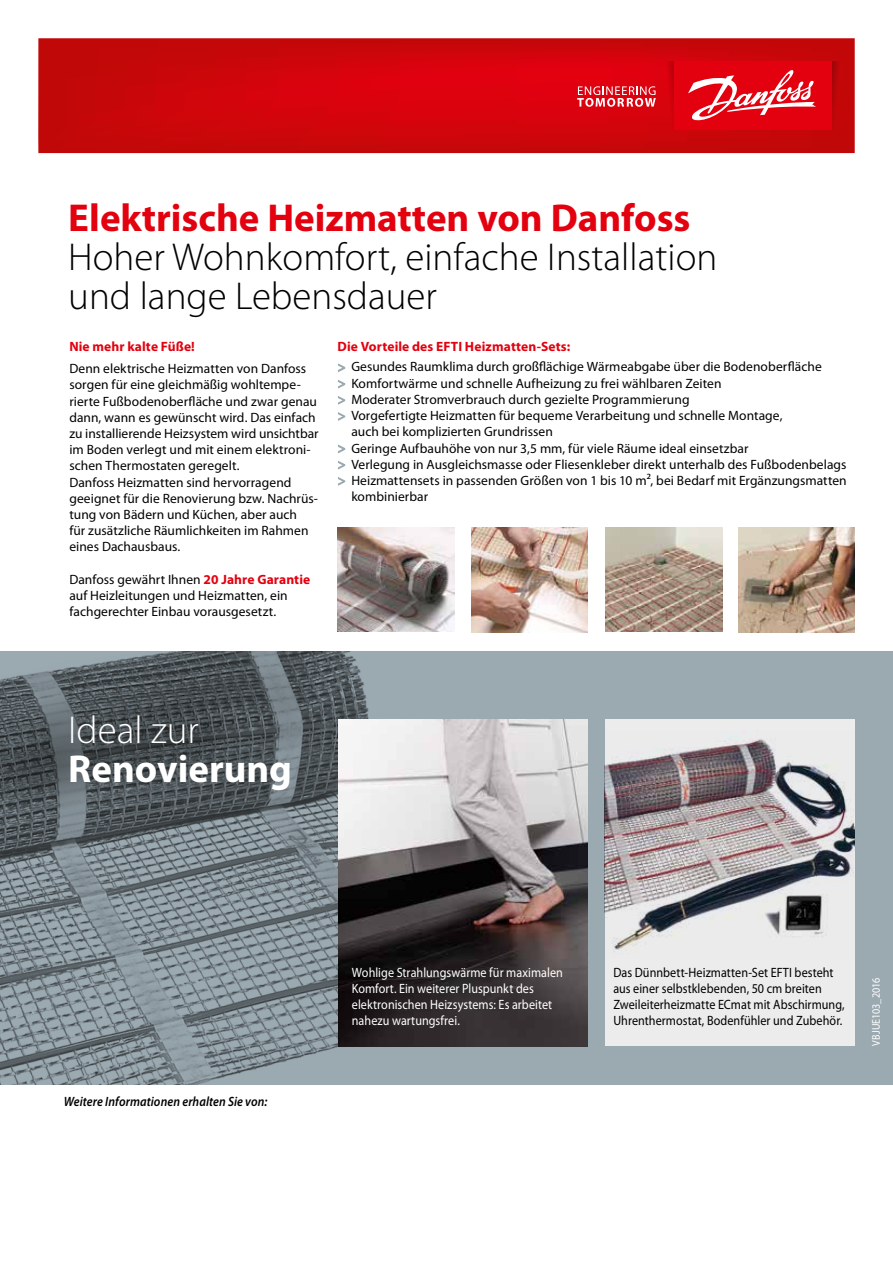
<style>
.page{position:relative;width:893px;height:1263px;background:#fff}
.page>*{position:absolute;margin:0;border:0;box-sizing:border-box;transform-origin:0 0}
.t1{font:300 39px/39px "Myriad Pro";color:#000}
.t2{font:700 39px "Myriad Pro";color:#e3000f}
.t3{font:700 39px "Myriad Pro";color:#fff}
.t4{font:300 39px "Myriad Pro";color:#fff}
.t5{font:13.5px/16.2px "Myriad Pro";letter-spacing:.005em;color:#000}
.t6{font:13.5px/16.2px "Myriad Pro";letter-spacing:.005em;color:#000;scale:.9 1}
.t7{font:13.5px/16.2px "Myriad Pro";letter-spacing:.005em;color:#fff;scale:.9 1}
.t8{font:italic 600 13.5px "Myriad Pro";letter-spacing:.005em;color:#000;scale:.9 1}
.t9{font:700 13.5px "Myriad Pro";letter-spacing:.01em;color:#e3000f}
.t10{font:11.25px "Myriad Pro";color:#fff;scale:.9 1}
.s1{font-weight:700;color:#e3000f}
.s2{color:#9ba9b1}
</style>
<div class="page">
<div style="left:0;top:651px;width:893px;height:433px;background:#9ba9b1"></div>
<img style="left:0;top:651px;width:563px;height:433px">
<img style="left:338px;top:719px;width:250px;height:327px">
<svg style="left:38px;top:38px;width:817px;height:115px;background:#cd060b"></svg>
<svg style="left:832px;top:61px;width:12px;height:69px"></svg>
<div style="left:674px;top:61px;width:158px;height:69px;background:#e3000f"></div>
<svg style="left:577px;top:61px;width:97px;height:69px;background:#dd1721"></svg>
<svg style="left:688px;top:70px;width:128px;height:51px"></svg>
<svg style="left:338px;top:363px;width:8px;height:9px"></svg>
<svg style="left:338px;top:380px;width:8px;height:9px"></svg>
<svg style="left:338px;top:396px;width:8px;height:9px"></svg>
<svg style="left:338px;top:412px;width:8px;height:9px"></svg>
<svg style="left:338px;top:444px;width:8px;height:9px"></svg>
<svg style="left:338px;top:461px;width:8px;height:9px"></svg>
<svg style="left:338px;top:477px;width:8px;height:9px"></svg>
<div style="left:605px;top:719px;width:250px;height:327px;background:#ececed"></div>
<img style="left:605px;top:739px;width:250px;height:212px">
<img style="left:338px;top:527px;width:116px;height:105px">
<img style="left:471px;top:527px;width:117px;height:105px">
<img style="left:606px;top:527px;width:116px;height:105px">
<img style="left:738px;top:527px;width:117px;height:105px">
<h1 class="t2" style="left:68px;top:193px;width:624px">Elektrische Heizmatten von Danfoss</h1>
<h1 class="t1" style="left:68px;top:237px;width:650px">Hoher Wohnkomfort, einfache Installation und lange Lebensdauer</h1>
<p class="t9" style="left:69px;top:338px;width:127px">Nie mehr kalte Füße!</p>
<p class="t5" style="left:69px;top:360px;width:251px">Denn elektrische Heizmatten von Danfoss sorgen für eine gleichmäßig wohltempe&shy;rierte Fußbodenoberfläche und zwar genau dann, wann es gewünscht wird. Das einfach zu installierende Heizsystem wird unsichtbar im Boden verlegt und mit einem elektroni&shy;schen Thermostaten geregelt.<br>Danfoss Heizmatten sind hervorragend geeignet für die Renovierung bzw. Nachrüs&shy;tung von Bädern und Küchen, aber auch<br>für zusätzliche Räumlichkeiten im Rahmen eines Dachausbaus.</p>
<p class="t5" style="left:69px;top:571px;width:242px">Danfoss gewährt Ihnen <span class="s1">20 Jahre Garantie </span>auf Heizleitungen und Heizmatten, ein fachgerechter Einbau vorausgesetzt.</p>
<p class="t5" style="left:338px;top:336px;width:486px;line-height:20.4px"><span class="s1">Die Vorteile des EFTI Heizmatten-Sets:<br></span><span class="s2">&gt;</span> Gesundes Raumklima durch großflächige Wärmeabgabe über die Bodenoberfläche</p>
<p class="t5" style="left:338px;top:375px;width:385px"><span class="s2">&gt;</span> Komfortwärme und schnelle Aufheizung zu frei wählbaren Zeiten</p>
<p class="t5" style="left:338px;top:391px;width:353px"><span class="s2">&gt;</span> Moderater Stromverbrauch durch gezielte Programmierung</p>
<p class="t5" style="left:338px;top:407px;width:446px"><span class="s2">&gt;</span> Vorgefertigte Heizmatten für bequeme Verarbeitung und schnelle Montage,</p>
<p class="t5" style="left:351px;top:423px;width:203px">auch bei komplizierten Grundrissen</p>
<p class="t5" style="left:338px;top:440px;width:412px"><span class="s2">&gt;</span> Geringe Aufbauhöhe von nur 3,5 mm, für viele Räume ideal einsetzbar</p>
<p class="t5" style="left:338px;top:456px;width:510px"><span class="s2">&gt;</span> Verlegung in Ausgleichsmasse oder Fliesenkleber direkt unterhalb des Fußbodenbelags</p>
<p class="t5" style="left:338px;top:472px;width:511px"><span class="s2">&gt;</span> Heizmattensets in passenden Größen von 1 bis 10 m², bei Bedarf mit Ergänzungsmatten</p>
<p class="t5" style="left:351px;top:488px;width:78px">kombinierbar</p>
<h1 class="t4" style="left:68px;top:706px;width:132px">Ideal zur</h1>
<h1 class="t3" style="left:68px;top:743px;width:225px">Renovierung</h1>
<p class="t8" style="left:64px;top:1093px;width:228px">Weitere Informationen erhalten Sie von:</p>
<p class="t7" style="left:352px;top:964px;width:236px">Wohlige Strahlungswärme für maximalen Komfort. Ein weiterer Pluspunkt des elektronischen Heizsystems: Es arbeitet nahezu wartungsfrei.</p>
<p class="t6" style="left:613px;top:964px;width:259px">Das Dünnbett-Heizmatten-Set EFTI besteht aus einer selbstklebenden, 50 cm breiten Zweileiterheizmatte ECmat mit Abschirmung, Uhrenthermostat, Bodenfühler und Zubehör.</p>
<p class="t10" style="left:869px;top:1046px;width:77px;rotate:-90deg">VBJUE103_2016</p>
</div>
